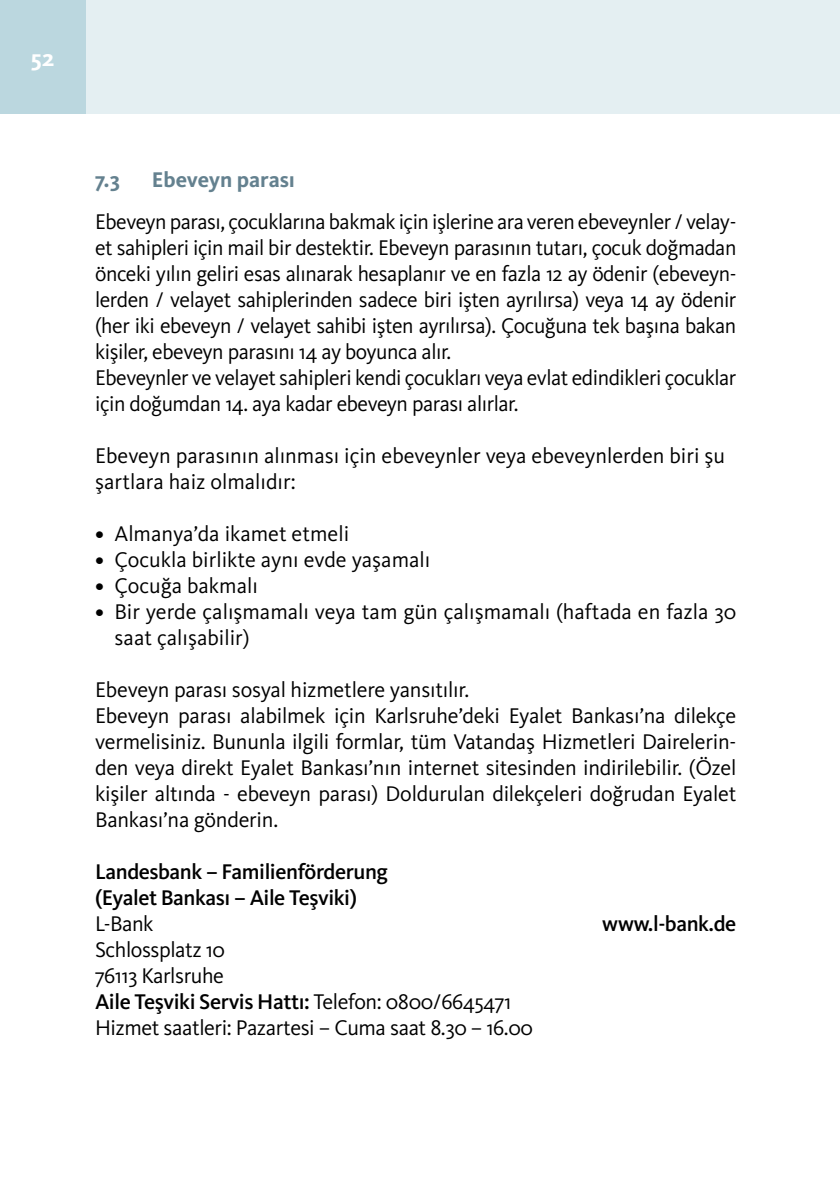
<style>
.page{position:relative;width:840px;height:1191px;background:#fff}
.page>*{position:absolute;margin:0;border:0;box-sizing:border-box;transform-origin:0 0}
.t1{font:700 24px "Kievit Pro";color:#fff}
.t2{font:22px/26px "Kievit Pro";letter-spacing:-.02em;color:#000}
.t3{font:22px/26px "Kievit Pro";color:#000}
.t4{font:500 22px/26px "Kievit Pro";letter-spacing:-.02em;color:#000}
.t5{font:700 22px "Kievit Pro";color:#64818f}
.s1{font-weight:500}
</style>
<div class="page">
<div style="left:0;top:0;width:839px;height:113px;background:#e4eff2"></div>
<div style="left:0;top:0;width:85px;height:113px;background:#bbd7df"></div>
<p class="t1" style="left:31px;top:43px;width:25px">52</p>
<p class="t5" style="left:95px;top:166px;width:26px">7.3</p>
<p class="t5" style="left:152px;top:166px;width:145px">Ebeveyn parası</p>
<p class="t2" style="left:95px;top:208px;width:642px">Ebeveyn parası, çocuklarına bakmak için işlerine ara veren ebeveynler / velay&shy;et sahipleri için mail bir destektir. Ebeveyn parasının tutarı, çocuk doğmadan önceki yılın geliri esas alınarak hesaplanır ve en fazla 12 ay ödenir (ebeveyn&shy;lerden / velayet sahiplerinden sadece biri işten ayrılırsa) veya 14 ay ödenir (her iki ebeveyn / velayet sahibi işten ayrılırsa). Çocuğuna tek başına bakan kişiler, ebeveyn parasını 14 ay boyunca alır.<br>Ebeveynler ve velayet sahipleri kendi çocukları veya evlat edindikleri çocuklar için doğumdan 14. aya kadar ebeveyn parası alırlar.</p>
<p class="t3" style="left:95px;top:442px;width:631px">Ebeveyn parasının alınması için ebeveynler veya ebeveynlerden biri şu şartlara haiz olmalıdır:</p>
<p class="t3" style="left:95px;top:520px;width:255px"><span class="s1">•</span> Almanya’da ikamet etmeli</p>
<p class="t3" style="left:95px;top:546px;width:336px"><span class="s1">•</span> Çocukla birlikte aynı evde yaşamalı</p>
<p class="t3" style="left:95px;top:572px;width:164px"><span class="s1">•</span> Çocuğa bakmalı</p>
<p class="t3" style="left:114px;top:598px;width:623px;text-indent:-19px"><span class="s1">•</span> Bir yerde çalışmamalı veya tam gün çalışmamalı (haftada en fazla 30 saat çalışabilir)</p>
<p class="t2" style="left:95px;top:676px;width:642px">Ebeveyn parası sosyal hizmetlere yansıtılır.<br>Ebeveyn parası alabilmek için Karlsruhe’deki Eyalet Bankası’na dilekçe vermelisiniz. Bununla ilgili formlar, tüm Vatandaş Hizmetleri Dairelerin&shy;den veya direkt Eyalet Bankası’nın internet sitesinden indirilebilir. (Özel kişiler altında - ebeveyn parası) Doldurulan dilekçeleri doğrudan Eyalet Bankası’na gönderin.</p>
<p class="t4" style="left:95px;top:858px;width:294px">Landesbank – Familienförderung (Eyalet Bankası – Aile Teşviki)</p>
<p class="t2" style="left:95px;top:910px;width:60px">L-Bank</p>
<p class="t4" style="left:602px;top:910px;width:135px">www.l-bank.de</p>
<p class="t2" style="left:95px;top:936px;width:439px">Schlossplatz 10<br>76113 Karlsruhe<br><span class="s1">Aile Teşviki Servis Hattı:</span> Telefon: 0800/6645471<br>Hizmet saatleri: Pazartesi – Cuma saat 8.30 – 16.00</p>
</div>
